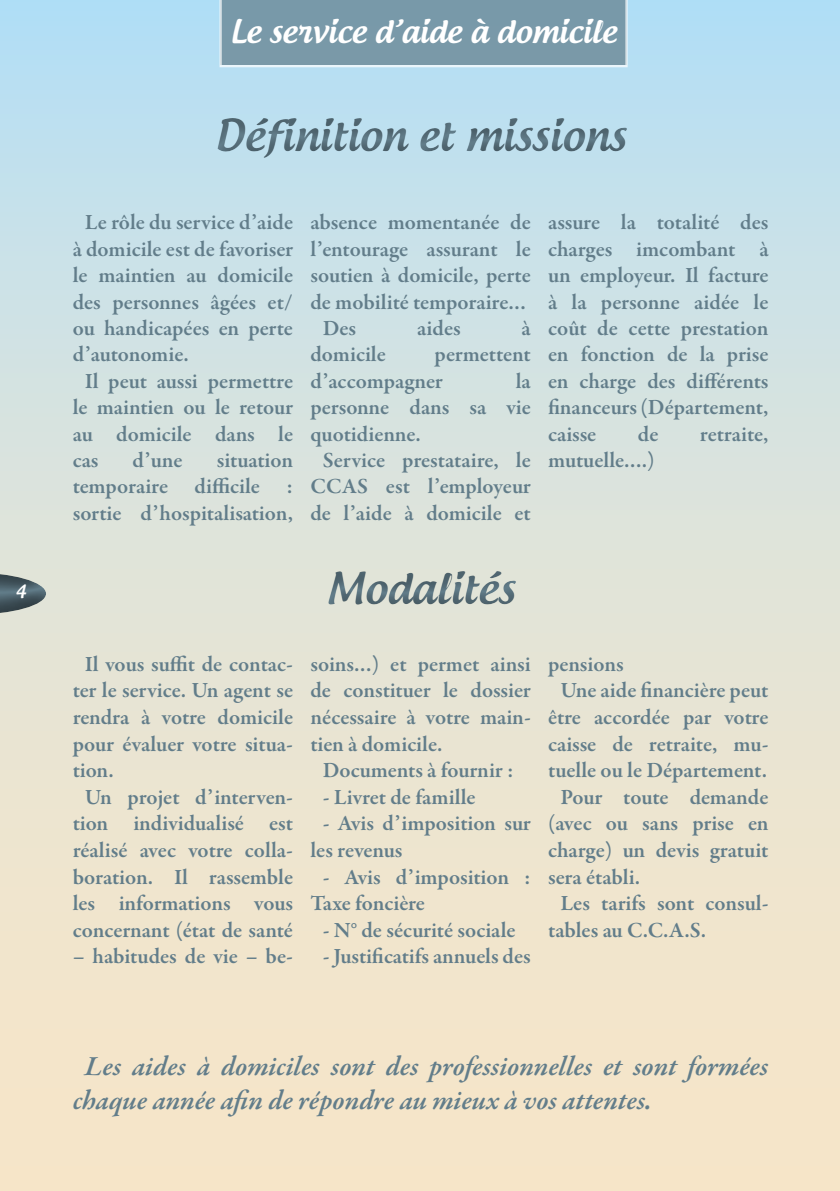
<style>
.page{position:relative;width:840px;height:1191px;background:#fff}
.page>*{position:absolute;margin:0;border:0;box-sizing:border-box;transform-origin:0 0}
.t1{font:500 42px "Androgyne";color:#627d8a}
.t2{font:500 31px "Androgyne";color:#fff}
.t3{font:italic 600 28px/33.6px "Garamond Premr Pro";letter-spacing:-.005em;color:#627d8a}
.t4{font:600 22px/26.4px "Garamond Premr Pro";color:#627d8a}
.t5{font:500 17.2px "Androgyne";color:#fff}
</style>
<div class="page">
<div style="left:0;top:0;width:839px;height:1191px;background:linear-gradient(to bottom,#bae0f2,#ffe6c3)"></div>
<div style="left:219px;top:0;width:408px;height:67px;background:#7999a9"></div>
<div style="left:197px;top:93px;width:449px;height:89px;background:#000;opacity:.5"></div>
<div style="left:0;top:572px;width:48px;height:45px;background:#000;opacity:.5"></div>
<div style="left:308px;top:561px;width:227px;height:69px;background:#000;opacity:.5"></div>
<p class="t5" style="left:16px;top:581px;width:12px">4</p>
<h2 class="t2" style="left:230px;top:11px;width:388px">Le service d’aide à domicile</h2>
<h1 class="t1" style="left:215px;top:108px;width:413px">Définition et missions</h1>
<p class="t4" style="left:85px;top:210px;width:209px">Le rôle du service d’aide</p>
<p class="t4" style="left:73px;top:236px;width:222px">à domicile est de favoriser</p>
<p class="t4" style="left:73px;top:262px;width:222px">le maintien au domicile</p>
<p class="t4" style="left:73px;top:289px;width:222px">des personnes âgées et/</p>
<p class="t4" style="left:73px;top:315px;width:222px">ou handicapées en perte</p>
<p class="t4" style="left:73px;top:342px;width:117px">d’autonomie.</p>
<p class="t4" style="left:85px;top:368px;width:209px">Il peut aussi permettre</p>
<p class="t4" style="left:73px;top:394px;width:222px">le maintien ou le retour</p>
<p class="t4" style="left:73px;top:421px;width:222px">au domicile dans le</p>
<p class="t4" style="left:73px;top:447px;width:27px">cas</p>
<p class="t4" style="left:132px;top:447px;width:52px">d’une</p>
<p class="t4" style="left:73px;top:447px;width:222px;text-align:justify;text-indent:144px">situation temporaire difficile : sortie d’hospitalisation,</p>
<p class="t4" style="left:310px;top:210px;width:222px">absence momentanée de</p>
<p class="t4" style="left:310px;top:236px;width:222px">l’entourage assurant le</p>
<p class="t4" style="left:310px;top:262px;width:222px">soutien à domicile, perte</p>
<p class="t4" style="left:310px;top:289px;width:217px">de mobilité temporaire…</p>
<p class="t4" style="left:322px;top:315px;width:35px">Des</p>
<p class="t4" style="left:417px;top:315px;width:45px">aides</p>
<p class="t4" style="left:521px;top:315px;width:11px">à</p>
<p class="t4" style="left:310px;top:342px;width:77px">domicile</p>
<p class="t4" style="left:310px;top:342px;width:222px;text-indent:124px">permettent d’accompagner</p>
<p class="t4" style="left:515px;top:368px;width:17px">la</p>
<p class="t4" style="left:310px;top:394px;width:222px">personne dans sa vie</p>
<p class="t4" style="left:310px;top:421px;width:112px">quotidienne.</p>
<p class="t4" style="left:322px;top:447px;width:209px">Service prestataire, le</p>
<p class="t4" style="left:310px;top:474px;width:222px">CCAS est l’employeur</p>
<p class="t4" style="left:310px;top:500px;width:222px">de l’aide à domicile et</p>
<p class="t4" style="left:548px;top:210px;width:222px;text-align:justify">assure la totalité des charges imcombant à un employeur. Il facture à la personne aidée le coût de cette prestation en fonction de la prise en charge des différents financeurs (Département, caisse</p>
<p class="t4" style="left:637px;top:421px;width:22px">de</p>
<p class="t4" style="left:699px;top:421px;width:70px">retraite,</p>
<p class="t4" style="left:548px;top:447px;width:108px">mutuelle….)</p>
<h1 class="t1" style="left:326px;top:561px;width:190px">Modalités</h1>
<p class="t4" style="left:85px;top:651px;width:209px">Il vous suffit de contac-</p>
<p class="t4" style="left:73px;top:677px;width:222px">ter le service. Un agent se</p>
<p class="t4" style="left:73px;top:704px;width:222px">rendra à votre domicile</p>
<p class="t4" style="left:73px;top:731px;width:222px">pour évaluer votre situa-</p>
<p class="t4" style="left:73px;top:757px;width:43px">tion.</p>
<p class="t4" style="left:85px;top:784px;width:209px">Un projet d’interven-</p>
<p class="t4" style="left:73px;top:810px;width:222px">tion individualisé est</p>
<p class="t4" style="left:73px;top:837px;width:222px">réalisé avec votre colla-</p>
<p class="t4" style="left:73px;top:864px;width:222px">boration. Il rassemble</p>
<p class="t4" style="left:73px;top:890px;width:222px">les informations vous</p>
<p class="t4" style="left:73px;top:917px;width:222px">concernant (état de santé</p>
<p class="t4" style="left:73px;top:943px;width:222px">– habitudes de vie – be-</p>
<p class="t4" style="left:310px;top:651px;width:222px">soins…) et permet ainsi</p>
<p class="t4" style="left:310px;top:677px;width:222px">de constituer le dossier</p>
<p class="t4" style="left:310px;top:704px;width:222px">nécessaire à votre main-</p>
<p class="t4" style="left:310px;top:731px;width:133px">tien à domicile.</p>
<p class="t4" style="left:322px;top:757px;width:192px">Documents à fournir :</p>
<p class="t4" style="left:322px;top:784px;width:154px">- Livret de famille</p>
<p class="t4" style="left:310px;top:810px;width:222px;text-indent:12px">- Avis d’imposition sur les revenus</p>
<p class="t4" style="left:310px;top:864px;width:222px;text-indent:12px">- Avis d’imposition :<br>Taxe foncière</p>
<p class="t4" style="left:322px;top:917px;width:194px">- N° de sécurité sociale</p>
<p class="t4" style="left:322px;top:943px;width:209px">- Justificatifs annuels des</p>
<p class="t4" style="left:548px;top:651px;width:77px">pensions</p>
<p class="t4" style="left:560px;top:677px;width:209px">Une aide financière peut</p>
<p class="t4" style="left:548px;top:704px;width:222px">être accordée par votre</p>
<p class="t4" style="left:548px;top:731px;width:222px">caisse de retraite, mu-</p>
<p class="t4" style="left:548px;top:757px;width:220px">tuelle ou le Département.</p>
<p class="t4" style="left:560px;top:784px;width:209px">Pour toute demande</p>
<p class="t4" style="left:548px;top:810px;width:222px">(avec ou sans prise en</p>
<p class="t4" style="left:548px;top:837px;width:222px">charge) un devis gratuit</p>
<p class="t4" style="left:548px;top:864px;width:93px">sera établi.</p>
<p class="t4" style="left:560px;top:890px;width:209px">Les tarifs sont consul-</p>
<p class="t4" style="left:548px;top:917px;width:159px">tables au C.C.A.S.</p>
<p class="t3" style="left:73px;top:1051px;width:697px;text-indent:12px">Les aides à domiciles sont des professionnelles et sont formées chaque année afin de répondre au mieux à vos attentes.</p>
</div>
